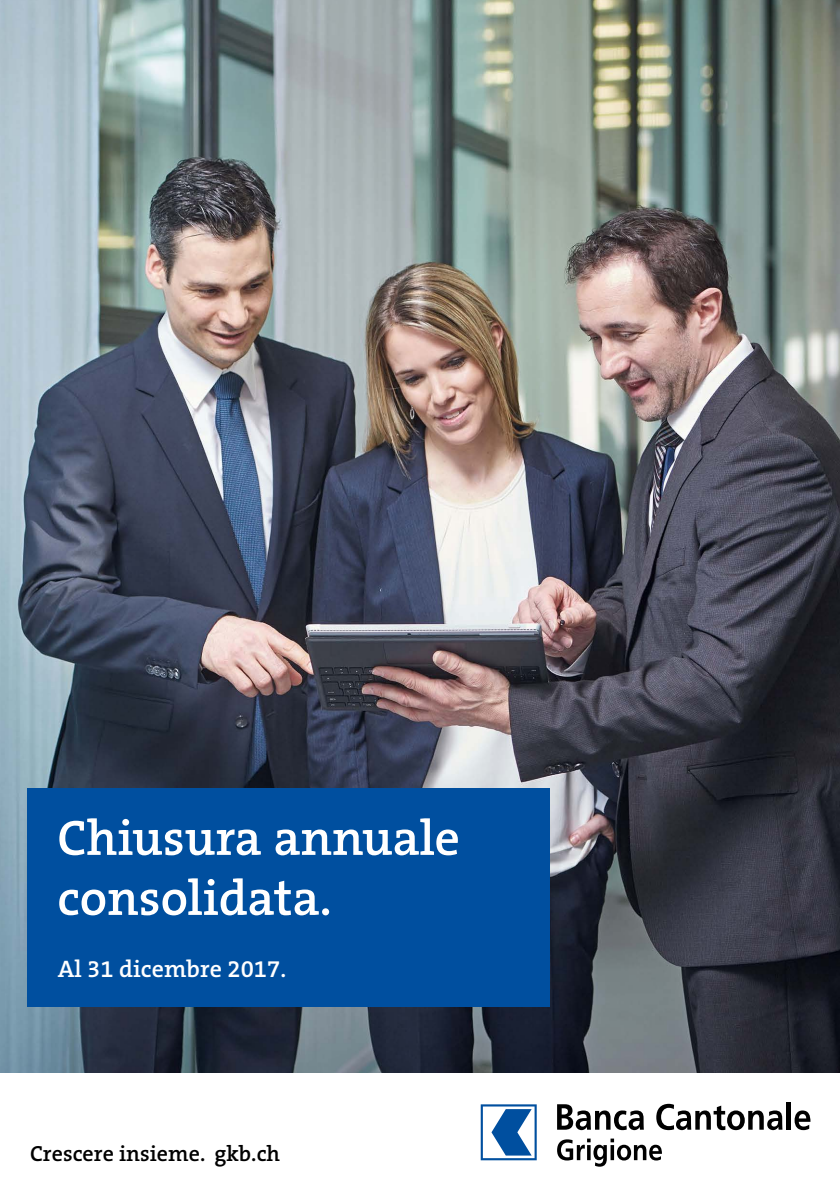
<style>
.page{position:relative;width:840px;height:1191px;background:#fff}
.page>*{position:absolute;margin:0;border:0;box-sizing:border-box;transform-origin:0 0}
.t1{font:50px/60px "The Serif HP6 Se Bld";color:#fff}
.t2{font:600 24px "The Serif B W6";letter-spacing:.005em;color:#fff}
.t3{font:600 22px "The Serif B W6";letter-spacing:.005em;color:#000}
</style>
<div class="page">
<svg style="left:480px;top:1104px;width:56px;height:56px"></svg>
<svg style="left:557px;top:1138px;width:104px;height:28px"></svg>
<svg style="left:557px;top:1104px;width:86px;height:26px"></svg>
<svg style="left:656px;top:1103px;width:126px;height:27px"></svg>
<hr style="left:786px;top:1102px;width:4px;height:27px;background:#000">
<svg style="left:794px;top:1110px;width:16px;height:20px"></svg>
<img style="left:0;top:0;width:839px;height:1072px">
<div style="left:28px;top:788px;width:521px;height:218px;background:#004f9f"></div>
<p class="t1" style="left:57px;top:808px;width:404px">Chiusura annuale consolidata.</p>
<p class="t2" style="left:58px;top:953px;width:230px">Al 31 dicembre 2017.</p>
<p class="t3" style="left:30px;top:1139px;width:251px">Crescere insieme. gkb.ch</p>
</div>
